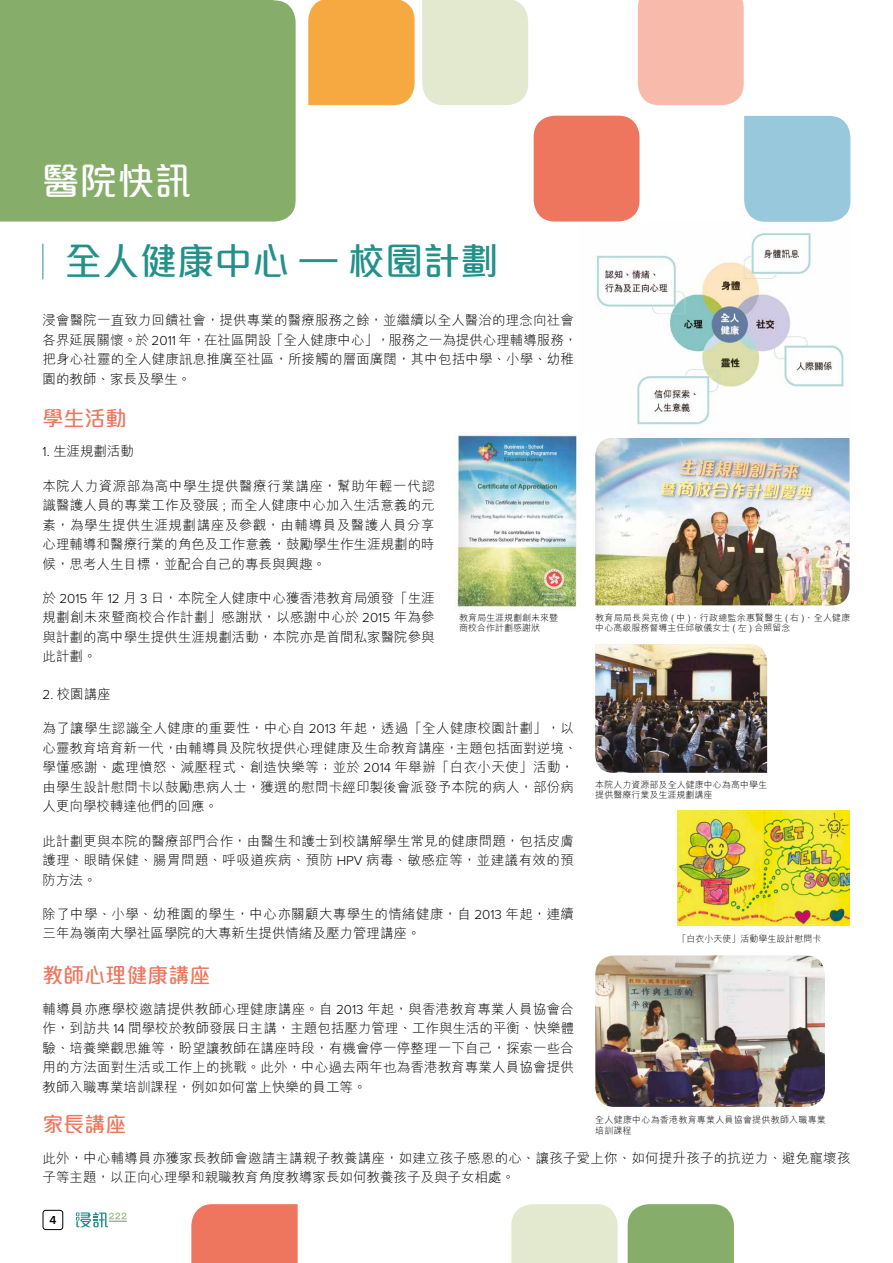
<style>
.page{position:relative;width:893px;height:1263px;background:#fff}
.page>*{position:absolute;margin:0;border:0;box-sizing:border-box;transform-origin:0 0}
.t1{font:500 37.5px "M Elle HK";color:#23908a}
.t2{font:500 37.5px "M Elle HK";color:#fff}
.t3{font:500 21px "M Elle HK";color:#ee765e}
.t4{font:300 13.5px/19.5px "M Hei HK";letter-spacing:.01em;color:#000}
.t5{font:600 12px "Proxima Nova A";color:#000}
.t6{font:300 9px/10.5px "M Hei HK";letter-spacing:.025em;color:#000}
.t7{font:300 9px/10.5px "M Hei HK";color:#000}
.s1{font-family:"Proxima Nova A"}
</style>
<div class="page">
<div style="left:628px;top:1204px;width:106px;height:59px;background:#86ad6a"></div>
<img style="left:596px;top:232px;width:248px;height:193px">
<img style="left:595px;top:644px;width:172px;height:129px">
<img style="left:677px;top:810px;width:173px;height:115px">
<img style="left:595px;top:955px;width:230px;height:152px">
<div style="left:191px;top:1204px;width:107px;height:59px;background:#ee765e"></div>
<div style="left:511px;top:1204px;width:107px;height:59px;background:#e2e9ce"></div>
<div style="left:43px;top:1210px;width:20px;height:20px;border:1px solid #000;border-radius:3px"></div>
<svg style="left:76px;top:1212px;width:51px;height:15px"></svg>
<hr style="left:43px;top:244px;width:1px;height:35px;background:#23908a">
<img style="left:595px;top:438px;width:254px;height:167px">
<img style="left:455px;top:432px;width:122px;height:177px">
<div style="left:744px;top:116px;width:106px;height:106px;background:#97c8db"></div>
<div style="left:308px;top:0;width:107px;height:105px;background:#f7a941"></div>
<div style="left:638px;top:0;width:106px;height:105px;background:#f8bbab"></div>
<div style="left:422px;top:0;width:106px;height:105px;background:#e2e9ce"></div>
<div style="left:0;top:0;width:296px;height:222px;background:#86ad6a"></div>
<div style="left:534px;top:116px;width:105px;height:106px;background:#ee765e;border-radius:21px"></div>
<h1 class="t2" style="left:42px;top:155px;width:151px">醫院快訊</h1>
<h1 class="t1" style="left:65px;top:234px;width:435px">全人健康中心 – 校園計劃</h1>
<p class="t4" style="left:43px;top:310px;width:536px">浸會醫院一直致力回饋社會，提供專業的醫療服務之餘，並繼續以全人醫治的理念向社會各界延展關懷。於 <span class="s1">2011</span> 年，在社區開設「全人健康中心」，服務之一為提供心理輔導服務，把身心社靈的全人健康訊息推廣至社區，所接觸的層面廣闊，其中包括中學、小學、幼稚園的教師、家長及學生。</p>
<h2 class="t3" style="left:43px;top:403px;width:85px">學生活動</h2>
<p class="t4" style="left:43px;top:441px;width:93px"><span class="s1">1.</span> 生涯規劃活動</p>
<p class="t4" style="left:43px;top:475px;width:394px;text-align:justify">本院人力資源部為高中學生提供醫療行業講座，幫助年輕一代認識醫護人員的專業工作及發展 <span class="s1">;</span> 而全人健康中心加入生活意義的元素，為學生提供生涯規劃講座及參觀，由輔導員及醫護人員分享心理輔導和醫療行業的角色及工作意義，鼓勵學生作生涯規劃的時候，思考人生目標，並配合自己的專長與興趣。</p>
<p class="t4" style="left:43px;top:588px;width:394px;text-align:justify">於 <span class="s1">2015</span> 年 <span class="s1">12</span> 月 <span class="s1">3</span> 日，本院全人健康中心獲香港教育局頒發「生涯規劃創未來暨商校合作計劃」感謝狀，以感謝中心於 <span class="s1">2015</span> 年為參與計劃的高中學生提供生涯規劃活動，本院亦是首間私家醫院參與此計劃。</p>
<p class="t4" style="left:43px;top:683px;width:70px"><span class="s1">2.</span> 校園講座</p>
<p class="t4" style="left:43px;top:718px;width:536px">為了讓學生認識全人健康的重要性，中心自 <span class="s1">2013</span> 年起，透過「全人健康校園計劃」，以心靈教育培育新一代，由輔導員及院牧提供心理健康及生命教育講座，主題包括面對逆境、學懂感謝、處理憤怒、減壓程式、創造快樂等；並於 <span class="s1">2014</span> 年舉辦「白衣小天使」活動，由學生設計慰問卡以鼓勵患病人士，獲選的慰問卡經印製後會派發予本院的病人，部份病人更向學校轉達他們的回應。</p>
<p class="t4" style="left:43px;top:830px;width:533px;text-align:justify">此計劃更與本院的醫療部門合作，由醫生和護士到校講解學生常見的健康問題，包括皮膚護理、眼睛保健、腸胃問題、呼吸道疾病、預防 <span class="s1">HPV</span> 病毒、敏感症等，並建議有效的預防方法。</p>
<p class="t4" style="left:43px;top:904px;width:533px">除了中學、小學、幼稚園的學生，中心亦關顧大專學生的情緒健康，自 <span class="s1">2013</span> 年起，連續三年為嶺南大學社區學院的大專新生提供情緒及壓力管理講座。</p>
<p class="t7" style="left:459px;top:612px;width:100px">教育局生涯規劃創未來暨商校合作計劃感謝狀</p>
<h2 class="t3" style="left:43px;top:960px;width:170px">教師心理健康講座</h2>
<p class="t4" style="left:43px;top:998px;width:533px;text-align:justify">輔導員亦應學校邀請提供教師心理健康講座。自 <span class="s1">2013</span> 年起，與香港教育專業人員協會合作，到訪共 <span class="s1">14</span> 間學校於教師發展日主講，主題包括壓力管理、工作與生活的平衡、快樂體驗、培養樂觀思維等，盼望讓教師在講座時段，有機會停一停整理一下自己，探索一些合用的方法面對生活或工作上的挑戰。此外，中心過去兩年也為香港教育專業人員協會提供教師入職專業培訓課程，例如如何當上快樂的員工等。</p>
<p class="t6" style="left:595px;top:612px;width:257px">教育局局長吳克儉 ( 中 )、行政總監余惠賢醫生 ( 右 )、全人健康中心高級服務督導主任邱敏儀女士 ( 左 ) 合照留念</p>
<p class="t7" style="left:595px;top:779px;width:173px">本院人力資源部及全人健康中心為高中學生提供醫療行業及生涯規劃講座</p>
<p class="t7" style="left:677px;top:933px;width:145px">「白衣小天使」活動學生設計慰問卡</p>
<h2 class="t3" style="left:43px;top:1110px;width:85px">家長講座</h2>
<p class="t4" style="left:43px;top:1148px;width:809px">此外，中心輔導員亦獲家長教師會邀請主講親子教養講座，如建立孩子感恩的心、讓孩子愛上你、如何提升孩子的抗逆力、避免寵壞孩子等主題，以正向心理學和親職教育角度教導家長如何教養孩子及與子女相處。</p>
<p class="t6" style="left:595px;top:1114px;width:232px">全人健康中心為香港教育專業人員協會提供教師入職專業培訓課程</p>
<p class="t5" style="left:49px;top:1213px;width:8px">4</p>
</div>
